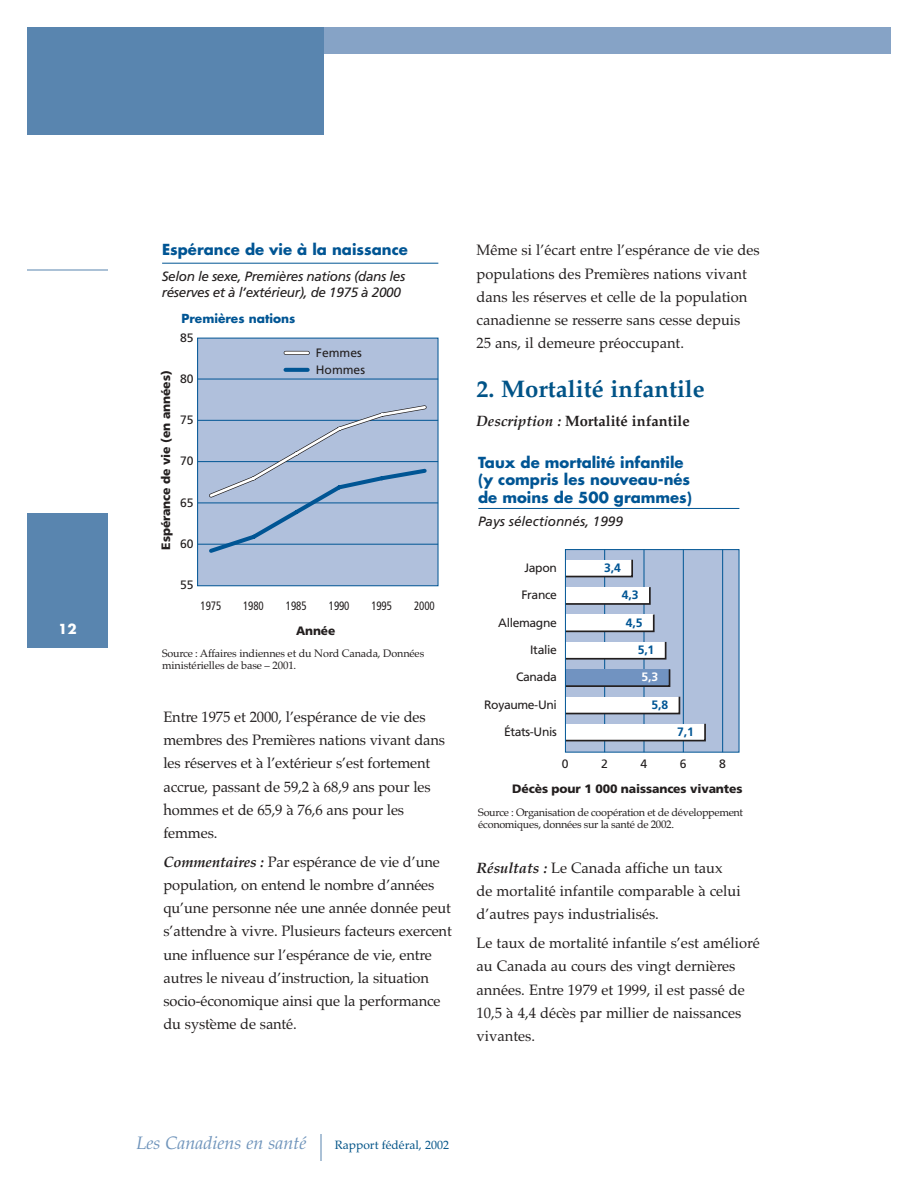
<style>
.page{position:relative;width:918px;height:1188px;background:#fff}
.page>*{position:absolute;margin:0;border:0;box-sizing:border-box;transform-origin:0 0}
.t1{font:700 24px "Palatino";color:#005387}
.t2{font:italic 18px "Palatino";color:#6f94bb}
.t3{font:15px/23.2px "Palatino";letter-spacing:-.01em;color:#231f1f}
.t4{font:700 15px "Palatino";color:#231f1f}
.t5{font:700 14.85px/17.5px "Futura";color:#005594}
.t6{font:italic 13.5px/16.2px "Frutiger";letter-spacing:-.025em;color:#231f1f}
.t7{font:italic 13.5px "Frutiger";color:#231f1f}
.t8{font:700 13.5px "Futura";color:#fff}
.t9{font:12.15px "Frutiger";letter-spacing:-.03em;color:#231f1f}
.t10{font:900 12.15px "Frutiger";letter-spacing:-.01em;color:#231f1f}
.t11{font:condensed 12.15px "Frutiger";letter-spacing:-.01em;color:#231f1f;scale:.9 1}
.t12{font:700 12.15px "Frutiger";color:#005594}
.t13{font:700 12.15px "Futura";color:#005594}
.t14{font:12.15px/17px "Frutiger";color:#231f1f}
.t15{font:700 12.15px "Frutiger";color:#fff}
.t16{font:12px "Palatino";color:#005387}
.t17{font:10.8px/12.1px "Book Antiqua";letter-spacing:-.025em;color:#231f1f}
.t18{font:10.8px/12.1px "Palatino";letter-spacing:-.01em;color:#231f1f}
.s1{font-weight:700;font-style:italic}
.s2{font-style:italic}
</style>
<div class="page">
<div style="left:27px;top:513px;width:81px;height:135px;background:#5985af"></div>
<div style="left:324px;top:27px;width:567px;height:27px;background:#86a3c6"></div>
<div style="left:27px;top:27px;width:297px;height:108px;background:#5985af"></div>
<hr style="left:27px;top:270px;width:81px;height:1px;background:#5985af">
<svg style="left:321px;top:1134px;width:1px;height:27px"></svg>
<div style="left:565px;top:550px;width:174px;height:202px;background:#b0c0dc"></div>
<hr style="left:604px;top:550px;width:1px;height:202px;background:#005594">
<hr style="left:644px;top:550px;width:1px;height:202px;background:#005594">
<hr style="left:683px;top:550px;width:1px;height:202px;background:#005594">
<hr style="left:722px;top:550px;width:1px;height:202px;background:#005594">
<hr style="left:478px;top:508px;width:261px;height:1px;background:#005594">
<svg style="left:564px;top:640px;width:103px;height:20px;background:#dfe1e4"></svg>
<svg style="left:564px;top:613px;width:91px;height:20px;background:#e1e2e5"></svg>
<svg style="left:564px;top:585px;width:87px;height:21px;background:#dddfe4"></svg>
<svg style="left:564px;top:695px;width:117px;height:20px;background:#dee0e4"></svg>
<svg style="left:564px;top:668px;width:107px;height:20px;background:#708db4"></svg>
<svg style="left:564px;top:722px;width:142px;height:20px;background:#dfe1e5"></svg>
<svg style="left:564px;top:558px;width:69px;height:20px"></svg>
<div style="left:565px;top:549px;width:174px;height:204px;border:1px solid #005594"></div>
<hr style="left:162px;top:263px;width:276px;height:1px;background:#005594">
<div style="left:198px;top:338px;width:240px;height:248px;background:#b0c0dc"></div>
<div style="left:197px;top:338px;width:241px;height:248px;border:1px solid #005594"></div>
<hr style="left:198px;top:544px;width:240px;height:1px;background:#005594">
<hr style="left:198px;top:503px;width:240px;height:1px;background:#005594">
<hr style="left:198px;top:461px;width:240px;height:1px;background:#005594">
<hr style="left:198px;top:420px;width:240px;height:1px;background:#005594">
<hr style="left:198px;top:379px;width:240px;height:1px;background:#005594">
<svg style="left:286px;top:351px;width:22px;height:4px"></svg>
<hr style="left:286px;top:352px;width:22px;height:2px;background:#fff">
<svg style="left:286px;top:368px;width:22px;height:4px"></svg>
<svg style="left:206px;top:405px;width:223px;height:148px"></svg>
<p class="t8" style="left:58px;top:622px;width:20px">12</p>
<p class="t5" style="left:162px;top:242px;width:247px">Espérance de vie à la naissance</p>
<p class="t6" style="left:162px;top:269px;width:245px">Selon le sexe, Premières nations (dans les réserves et à l’extérieur), de 1975 à 2000</p>
<p class="t13" style="left:181px;top:313px;width:116px">Premières nations</p>
<p class="t9" style="left:180px;top:332px;width:15px">85</p>
<p class="t10" style="left:161px;top:550px;width:181px;rotate:-90deg">Espérance de vie (en années)</p>
<p class="t9" style="left:180px;top:374px;width:15px">80</p>
<p class="t9" style="left:180px;top:415px;width:15px">75</p>
<p class="t9" style="left:180px;top:456px;width:15px">70</p>
<p class="t9" style="left:180px;top:498px;width:15px">65</p>
<p class="t9" style="left:180px;top:539px;width:15px">60</p>
<p class="t14" style="left:316px;top:345px;width:51px">Femmes<br>Hommes</p>
<p class="t9" style="left:180px;top:580px;width:15px">55</p>
<p class="t11" style="left:201px;top:601px;width:24px">1975</p>
<p class="t11" style="left:243px;top:601px;width:24px">1980</p>
<p class="t11" style="left:286px;top:601px;width:24px">1985</p>
<p class="t11" style="left:329px;top:601px;width:24px">1990</p>
<p class="t11" style="left:371px;top:601px;width:24px">1995</p>
<p class="t11" style="left:414px;top:601px;width:24px">2000</p>
<p class="t10" style="left:296px;top:626px;width:41px">Année</p>
<p class="t18" style="left:162px;top:648px;width:264px">Source : Affaires indiennes et du Nord Canada, Données ministérielles de base – 2001.</p>
<p class="t3" style="left:164px;top:707px;width:283px">Entre 1975 et 2000, l’espérance de vie des membres des Premières nations vivant dans les réserves et à l’extérieur s’est fortement accrue, passant de 59,2 à 68,9 ans pour les hommes et de 65,9 à 76,6 ans pour les femmes.</p>
<p class="t3" style="left:164px;top:852px;width:290px"><span class="s1">Commentaires :</span> Par espérance de vie d’une population, on entend le nombre d’années qu’une personne née une année donnée peut s’attendre à vivre. Plusieurs facteurs exercent une influence sur l’espérance de vie, entre autres le niveau d’instruction, la situation socio-économique ainsi que la performance du système de santé.</p>
<p class="t3" style="left:477px;top:240px;width:285px">Même si l’écart entre l’espérance de vie des populations des Premières nations vivant dans les réserves et celle de la population canadienne se resserre sans cesse depuis<br>25 ans, il demeure préoccupant.</p>
<h1 class="t1" style="left:477px;top:380px;width:230px">2. Mortalité infantile</h1>
<p class="t4" style="left:477px;top:415px;width:215px"><span class="s2">Description :</span> Mortalité infantile</p>
<p class="t5" style="left:478px;top:455px;width:215px">Taux de mortalité infantile (y compris les nouveau-nés de moins de 500 grammes)</p>
<p class="t7" style="left:478px;top:516px;width:146px">Pays sélectionnés, 1999</p>
<p class="t9" style="left:525px;top:563px;width:34px">Japon</p>
<p class="t12" style="left:604px;top:563px;width:18px">3,4</p>
<p class="t9" style="left:522px;top:590px;width:37px">France</p>
<p class="t12" style="left:622px;top:590px;width:18px">4,3</p>
<p class="t9" style="left:498px;top:617px;width:60px">Allemagne</p>
<p class="t12" style="left:626px;top:617px;width:18px">4,5</p>
<p class="t9" style="left:530px;top:645px;width:28px">Italie</p>
<p class="t12" style="left:638px;top:645px;width:18px">5,1</p>
<p class="t9" style="left:516px;top:672px;width:42px">Canada</p>
<p class="t15" style="left:642px;top:672px;width:18px">5,3</p>
<p class="t9" style="left:484px;top:700px;width:74px">Royaume-Uni</p>
<p class="t12" style="left:652px;top:700px;width:18px">5,8</p>
<p class="t9" style="left:504px;top:727px;width:54px">États-Unis</p>
<p class="t12" style="left:677px;top:727px;width:18px">7,1</p>
<p class="t9" style="left:562px;top:759px;width:8px">0</p>
<p class="t9" style="left:601px;top:759px;width:8px">2</p>
<p class="t9" style="left:641px;top:759px;width:8px">4</p>
<p class="t9" style="left:680px;top:759px;width:8px">6</p>
<p class="t9" style="left:719px;top:759px;width:8px">8</p>
<p class="t10" style="left:512px;top:784px;width:232px">Décès pour 1 000 naissances vivantes</p>
<p class="t17" style="left:478px;top:808px;width:266px">Source : Organisation de coopération et de développement économiques, données sur la santé de 2002.</p>
<p class="t3" style="left:477px;top:858px;width:266px"><span class="s1">Résultats :</span> Le Canada affiche un taux de mortalité infantile comparable à celui d’autres pays industrialisés.</p>
<p class="t3" style="left:477px;top:933px;width:285px">Le taux de mortalité infantile s’est amélioré au Canada au cours des vingt dernières années. Entre 1979 et 1999, il est passé de 10,5 à 4,4 décès par millier de naissances vivantes.</p>
<p class="t2" style="left:137px;top:1135px;width:171px">Les Canadiens en santé</p>
<p class="t16" style="left:335px;top:1140px;width:116px">Rapport fédéral, 2002</p>
</div>
